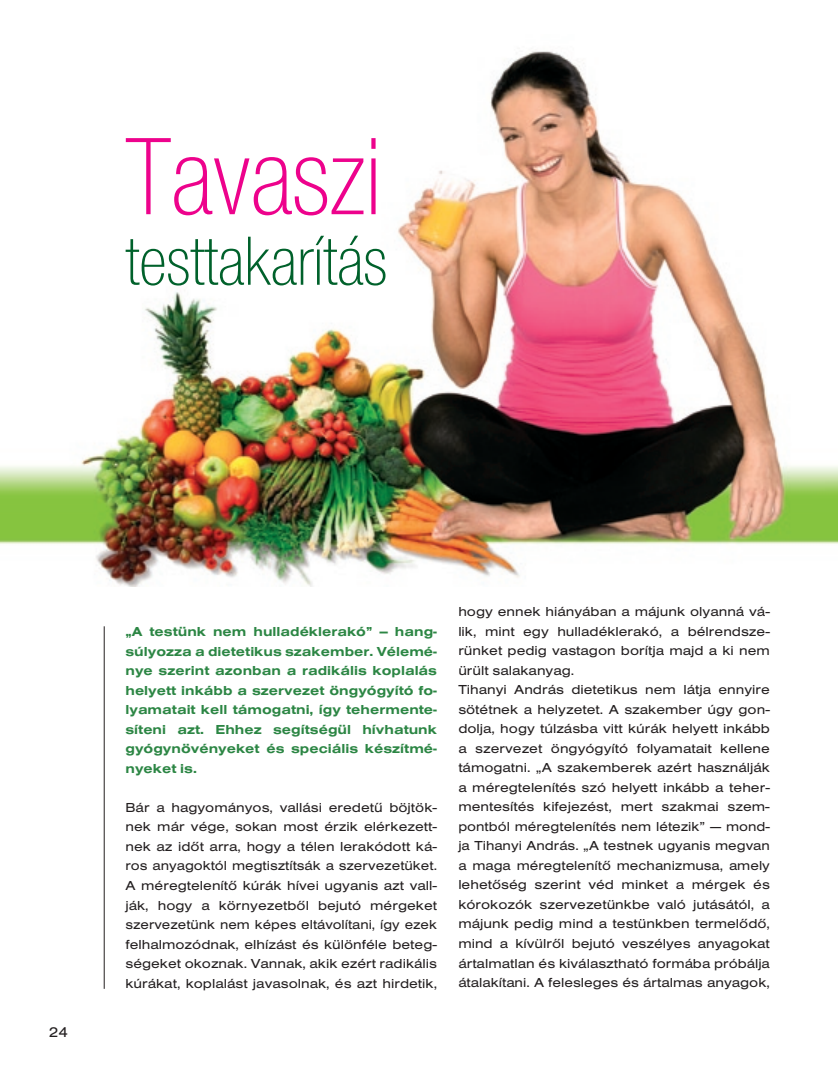
<style>
.page{position:relative;width:838px;height:1085px;background:#fff}
.page>*{position:absolute;margin:0;border:0;box-sizing:border-box;transform-origin:0 0}
.t1{font:100 condensed 114px "H Sans";color:#ed028c}
.t2{font:100 condensed 72px "H Sans";color:#00612b}
.t3{font:15px "H Sans Extended";color:#231f20}
.t4{font:13.5px/19.5px "H Sans Extended";color:#231f20;text-align:justify}
.t5{font:500 13.5px/19.5px "H Sans Extended";color:#2c8644;text-align:justify}
</style>
<div class="page">
<hr style="left:104px;top:626px;width:1px;height:362px;background:#231f20">
<img style="left:0;top:51px;width:838px;height:535px">
<h1 class="t1" style="left:125px;top:115px;width:257px">Tavaszi</h1>
<h2 class="t2" style="left:125px;top:222px;width:263px">testtakarítás</h2>
<p class="t3" style="left:49px;top:1023px;width:20px">24</p>
<p class="t5" style="left:125px;top:621px;width:313px">„A testünk nem hulladéklerakó” — hang&shy;súlyozza a dietetikus szakember. Vélemé&shy;nye szerint azonban a radikális koplalás helyett inkább a szervezet öngyógyító fo&shy;lyamatait kell támogatni, így tehermente&shy;síteni azt. Ehhez segítségül hívhatunk gyógynövényeket és speciális készítmé&shy;nyeket is.</p>
<p class="t4" style="left:125px;top:797px;width:313px">Bár a hagyományos, vallási eredetû böjtök&shy;nek már vége, sokan most érzik elérkezett&shy;nek az idôt arra, hogy a télen lerakódott ká&shy;ros anyagoktól megtisztítsák a szervezetüket.<br>A méregtelenítô kúrák hívei ugyanis azt vall&shy;ják, hogy a környezetbôl bejutó mérgeket szervezetünk nem képes eltávolítani, így ezek felhalmozódnak, elhízást és különféle beteg&shy;ségeket okoznak. Vannak, akik ezért radikális kúrákat, koplalást javasolnak, és azt hirdetik,</p>
<p class="t4" style="left:458px;top:602px;width:313px;text-align:left">hogy ennek hiányában a májunk olyanná vá&shy;lik, mint egy hulladéklerakó, a bélrendsze&shy;rünket pedig vastagon borítja majd a ki nem ürült salakanyag.<br>Tihanyi András dietetikus nem látja ennyire sötétnek a helyzetet. A szakember úgy gon&shy;dolja, hogy túlzásba vitt kúrák helyett inkább a szervezet öngyógyító folyamatait kellene támogatni. „A szakemberek azért használják a méregtelenítés szó helyett inkább a teher&shy;mentesítés kifejezést, mert szakmai szem&shy;pontból méregtelenítés nem létezik” — mond&shy;ja Tihanyi András. „A testnek ugyanis megvan a maga méregtelenítô mechanizmusa, amely lehetôség szerint véd minket a mérgek és kórokozók szervezetünkbe való jutásától, a májunk pedig mind a testünkben termelôdô, mind a kívülrôl bejutó veszélyes anyagokat ártalmatlan és kiválasztható formába próbálja átalakítani. A felesleges és ártalmas anyagok,</p>
</div>
